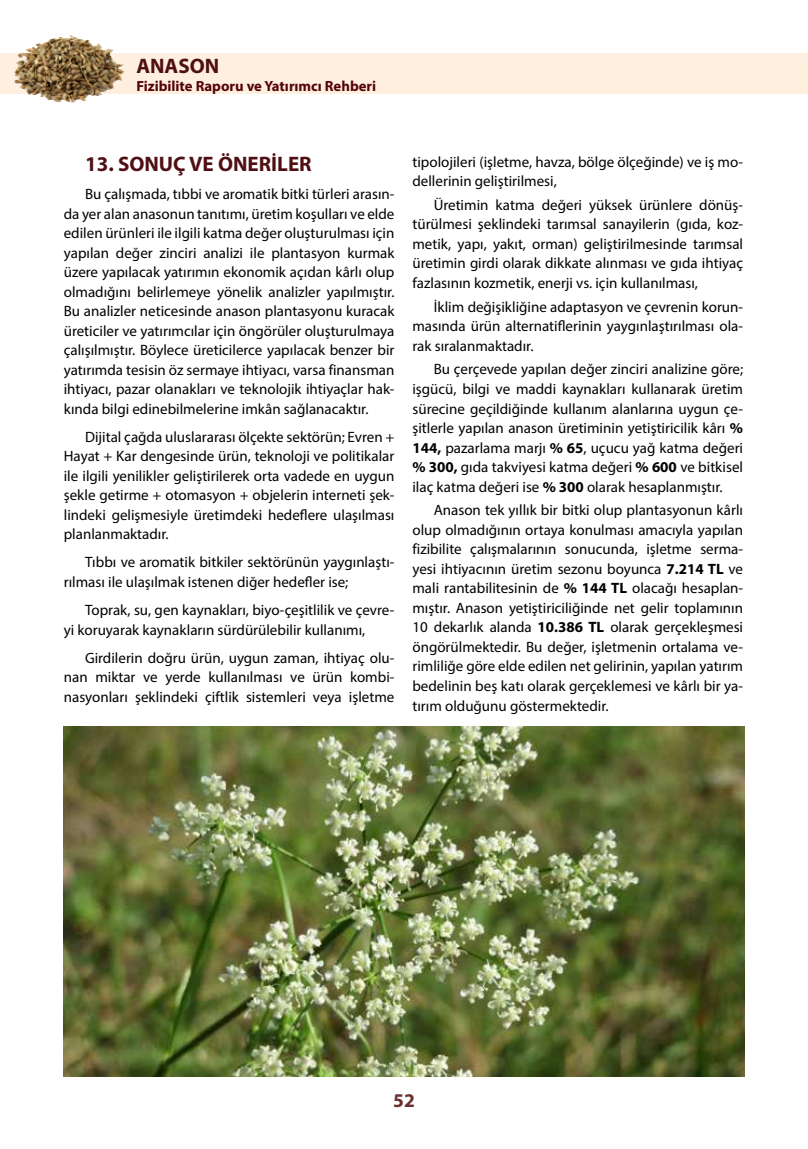
<style>
.page{position:relative;width:808px;height:1149px;background:#fff}
.page>*{position:absolute;margin:0;border:0;box-sizing:border-box;transform-origin:0 0}
.t1{font:700 21px "Myriad Pro";color:#501013}
.t2{font:700 19.5px "Myriad Pro";color:#6d2f2f}
.t3{font:15px/19.5px "Myriad Pro";color:#000;text-align:justify}
.t4{font:700 14.7px "Myriad Pro";color:#53040a}
.s1{font-weight:700}
</style>
<div class="page">
<div style="left:0;top:53px;width:808px;height:41px;background:#feefdf"></div>
<img style="left:14px;top:36px;width:53px;height:45px">
<img style="left:64px;top:726px;width:680px;height:350px">
<h1 class="t1" style="left:136px;top:52px;width:84px">ANASON</h1>
<p class="t4" style="left:136px;top:76px;width:241px">Fizibilite Raporu ve Yatırımcı Rehberi</p>
<h1 class="t1" style="left:85px;top:150px;width:228px">13. SONUÇ VE ÖNERİLER</h1>
<p class="t3" style="left:64px;top:184px;width:332px;text-indent:21px">Bu çalışmada, tıbbi ve aromatik bitki türleri arasın&shy;da yer alan anasonun tanıtımı, üretim koşulları ve elde edilen ürünleri ile ilgili katma değer oluşturulması için yapılan değer zinciri analizi ile plantasyon kurmak üzere yapılacak yatırımın ekonomik açıdan kârlı olup olmadığını belirlemeye yönelik analizler yapılmıştır.<br>Bu analizler neticesinde anason plantasyonu kuracak üreticiler ve yatırımcılar için öngörüler oluşturulmaya çalışılmıştır. Böylece üreticilerce yapılacak benzer bir yatırımda tesisin öz sermaye ihtiyacı, varsa finansman ihtiyacı, pazar olanakları ve teknolojik ihtiyaçlar hak&shy;kında bilgi edinebilmelerine imkân sağlanacaktır.</p>
<p class="t3" style="left:64px;top:426px;width:332px;text-indent:21px">Dijital çağda uluslararası ölçekte sektörün; Evren + Hayat + Kar dengesinde ürün, teknoloji ve politikalar ile ilgili yenilikler geliştirilerek orta vadede en uygun şekle getirme + otomasyon + objelerin interneti şek&shy;lindeki gelişmesiyle üretimdeki hedeflere ulaşılması planlanmaktadır.</p>
<p class="t3" style="left:64px;top:552px;width:332px;text-indent:21px">Tıbbı ve aromatik bitkiler sektörünün yaygınlaştı&shy;rılması ile ulaşılmak istenen diğer hedefler ise;</p>
<p class="t3" style="left:64px;top:599px;width:332px;text-indent:21px">Toprak, su, gen kaynakları, biyo-çeşitlilik ve çevre&shy;yi koruyarak kaynakların sürdürülebilir kullanımı,</p>
<p class="t3" style="left:64px;top:647px;width:332px;text-indent:21px">Girdilerin doğru ürün, uygun zaman, ihtiyaç olu&shy;nan miktar ve yerde kullanılması ve ürün kombi&shy;nasyonları şeklindeki çiftlik sistemleri veya işletme</p>
<p class="t3" style="left:412px;top:151px;width:332px">tipolojileri (işletme, havza, bölge ölçeğinde) ve iş mo&shy;dellerinin geliştirilmesi,</p>
<p class="t3" style="left:412px;top:195px;width:332px;text-indent:21px">Üretimin katma değeri yüksek ürünlere dönüş&shy;türülmesi şeklindeki tarımsal sanayilerin (gıda, koz&shy;metik, yapı, yakıt, orman) geliştirilmesinde tarımsal üretimin girdi olarak dikkate alınması ve gıda ihtiyaç fazlasının kozmetik, enerji vs. için kullanılması,</p>
<p class="t3" style="left:412px;top:296px;width:332px;text-indent:21px">İklim değişikliğine adaptasyon ve çevrenin korun&shy;masında ürün alternatiflerinin yaygınlaştırılması ola&shy;rak sıralanmaktadır.</p>
<p class="t3" style="left:412px;top:359px;width:332px;text-indent:21px">Bu çerçevede yapılan değer zinciri analizine göre; işgücü, bilgi ve maddi kaynakları kullanarak üretim sürecine geçildiğinde kullanım alanlarına uygun çe&shy;şitlerle yapılan anason üretiminin yetiştiricilik kârı <span class="s1">% 144,</span> pazarlama marjı <span class="s1">% 65</span>, uçucu yağ katma değeri <span class="s1">% 300,</span> gıda takviyesi katma değeri <span class="s1">% 600</span> ve bitkisel ilaç katma değeri ise <span class="s1">% 300</span> olarak hesaplanmıştır.</p>
<p class="t3" style="left:412px;top:500px;width:332px;text-indent:21px">Anason tek yıllık bir bitki olup plantasyonun kârlı olup olmadığının ortaya konulması amacıyla yapılan fizibilite çalışmalarının sonucunda, işletme serma&shy;yesi ihtiyacının üretim sezonu boyunca <span class="s1">7.214 TL</span> ve mali rantabilitesinin de <span class="s1">% 144 TL</span> olacağı hesaplan&shy;mıştır. Anason yetiştiriciliğinde net gelir toplamının 10 dekarlık alanda <span class="s1">10.386 TL</span> olarak gerçekleşmesi öngörülmektedir. Bu değer, işletmenin ortalama ve&shy;rimliliğe göre elde edilen net gelirinin, yapılan yatırım bedelinin beş katı olarak gerçeklemesi ve kârlı bir ya&shy;tırım olduğunu göstermektedir.</p>
<h2 class="t2" style="left:393px;top:1087px;width:23px">52</h2>
</div>
